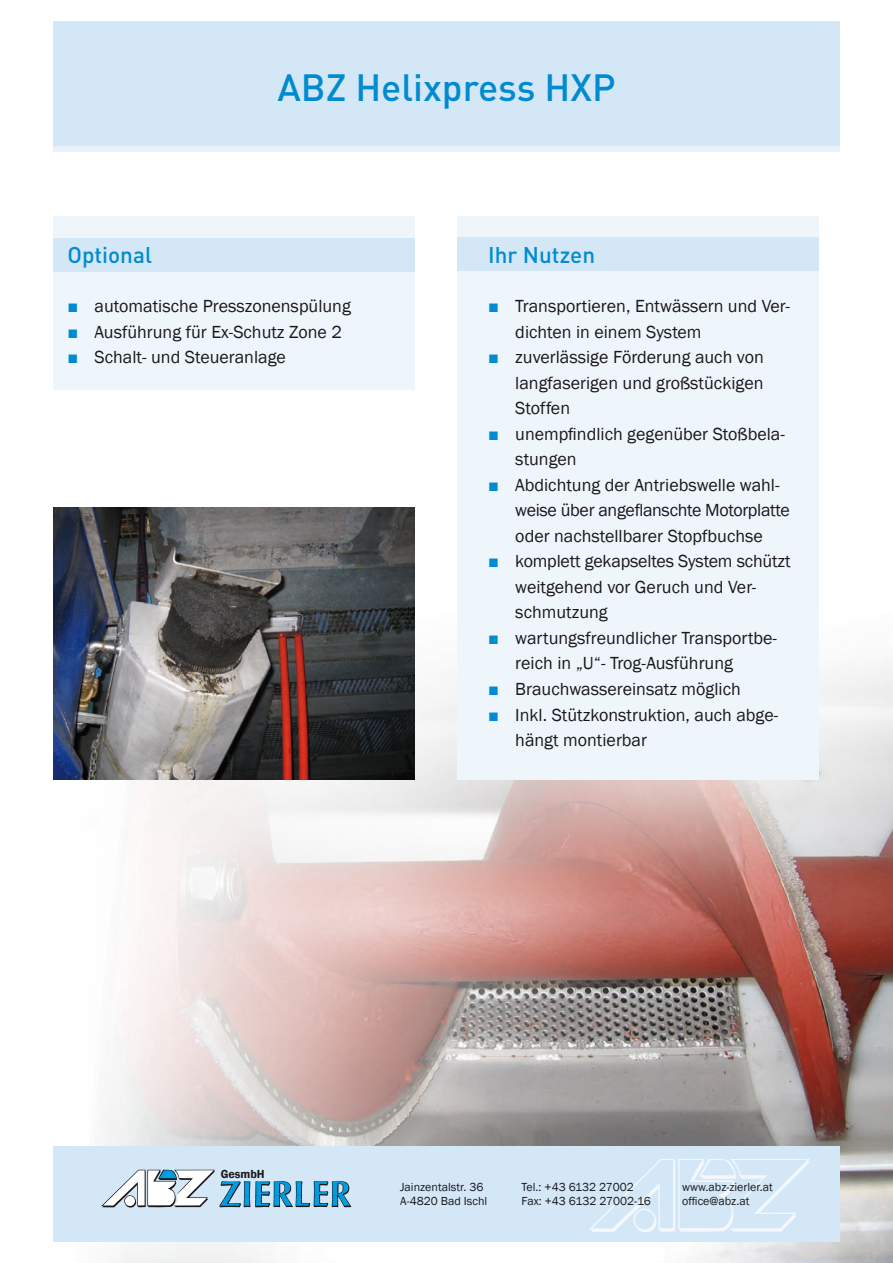
<style>
.page{position:relative;width:893px;height:1263px;background:#fff}
.page>*{position:absolute;margin:0;border:0;box-sizing:border-box;transform-origin:0 0}
.t1{font:500 37.5px "DINOT";color:#008bd0}
.t2{font:500 22.5px "DINOT";color:#008bd0}
.t3{font:18px/25.5px "Franklin Gothic";color:#1a171c}
.t4{font:12px "Franklin Gothic";color:#1a171c}
.t5{font:600 12px "Franklin Gothic";color:#1a171c}
.s1{color:#008bd0}
</style>
<div class="page">
<img style="left:77px;top:666px;width:816px;height:597px">
<div style="left:53px;top:21px;width:787px;height:130px;background:#d4e7f6"></div>
<div style="left:53px;top:146px;width:787px;height:6px;background:#e9f2fa"></div>
<div style="left:457px;top:216px;width:362px;height:563px;background:#eff6fb"></div>
<div style="left:53px;top:216px;width:362px;height:173px;background:#eff6fb"></div>
<div style="left:457px;top:238px;width:362px;height:33px;background:#d4e7f6"></div>
<div style="left:53px;top:239px;width:361px;height:33px;background:#d4e7f6"></div>
<img style="left:53px;top:508px;width:362px;height:271px">
<div style="left:53px;top:1146px;width:787px;height:96px;background:#d4e7f6"></div>
<svg style="left:589px;top:1159px;width:221px;height:73px"></svg>
<svg style="left:101px;top:1169px;width:250px;height:39px"></svg>
<h1 class="t1" style="left:277px;top:62px;width:316px">ABZ Helixpress HXP</h1>
<p class="t2" style="left:68px;top:239px;width:86px">Optional</p>
<p class="t3" style="left:68px;top:294px;width:285px"><span class="s1">■</span> automatische Presszonenspülung</p>
<p class="t3" style="left:68px;top:319px;width:276px"><span class="s1">■</span> Ausführung für Ex-Schutz Zone 2</p>
<p class="t3" style="left:68px;top:345px;width:220px"><span class="s1">■</span> Schalt- und Steueranlage</p>
<p class="t2" style="left:488px;top:239px;width:108px">I hr Nutzen</p>
<p class="t3" style="left:515px;top:294px;width:276px;text-indent:-27px"><span class="s1">■</span> Transportieren, Entwässern und Ver&shy;dichten in einem System</p>
<p class="t3" style="left:515px;top:345px;width:250px;text-align:justify;text-indent:-27px"><span class="s1">■</span> zuverlässige Förderung auch von langfaserigen und großstückigen Stoffen</p>
<p class="t3" style="left:515px;top:421px;width:271px;text-indent:-27px"><span class="s1">■</span> unempfindlich gegenüber Stoßbela&shy;stungen</p>
<p class="t3" style="left:515px;top:472px;width:276px;text-indent:-27px"><span class="s1">■</span> Abdichtung der Antriebswelle wahl&shy;weise über angeflanschte Motorplatte oder nachstellbarer Stopfbuchse</p>
<p class="t3" style="left:515px;top:549px;width:277px;text-indent:-27px"><span class="s1">■</span> komplett gekapseltes System schützt weitgehend vor Geruch und Ver&shy;schmutzung</p>
<p class="t3" style="left:515px;top:626px;width:263px;text-indent:-27px"><span class="s1">■</span> wartungsfreundlicher Transportbe&shy;reich in „U“- Trog-Ausführung</p>
<p class="t3" style="left:488px;top:677px;width:254px"><span class="s1">■</span> Brauchwassereinsatz möglich</p>
<p class="t3" style="left:515px;top:702px;width:265px;text-indent:-27px"><span class="s1">■</span> Inkl. Stützkonstruktion, auch abge&shy;hängt montierbar</p>
<p class="t5" style="left:221px;top:1166px;width:45px">GesmbH</p>
<p class="t4" style="left:400px;top:1179px;width:85px">Jainzentalstr. 36</p>
<p class="t4" style="left:522px;top:1179px;width:114px">Tel.: +43 6132 27002</p>
<p class="t4" style="left:682px;top:1179px;width:92px">www.abz-zierler.at</p>
<p class="t4" style="left:400px;top:1194px;width:89px">A-4820 Bad Ischl</p>
<p class="t4" style="left:522px;top:1194px;width:131px">Fax: +43 6132 27002-16</p>
<p class="t4" style="left:682px;top:1194px;width:69px">office@abz.at</p>
</div>
